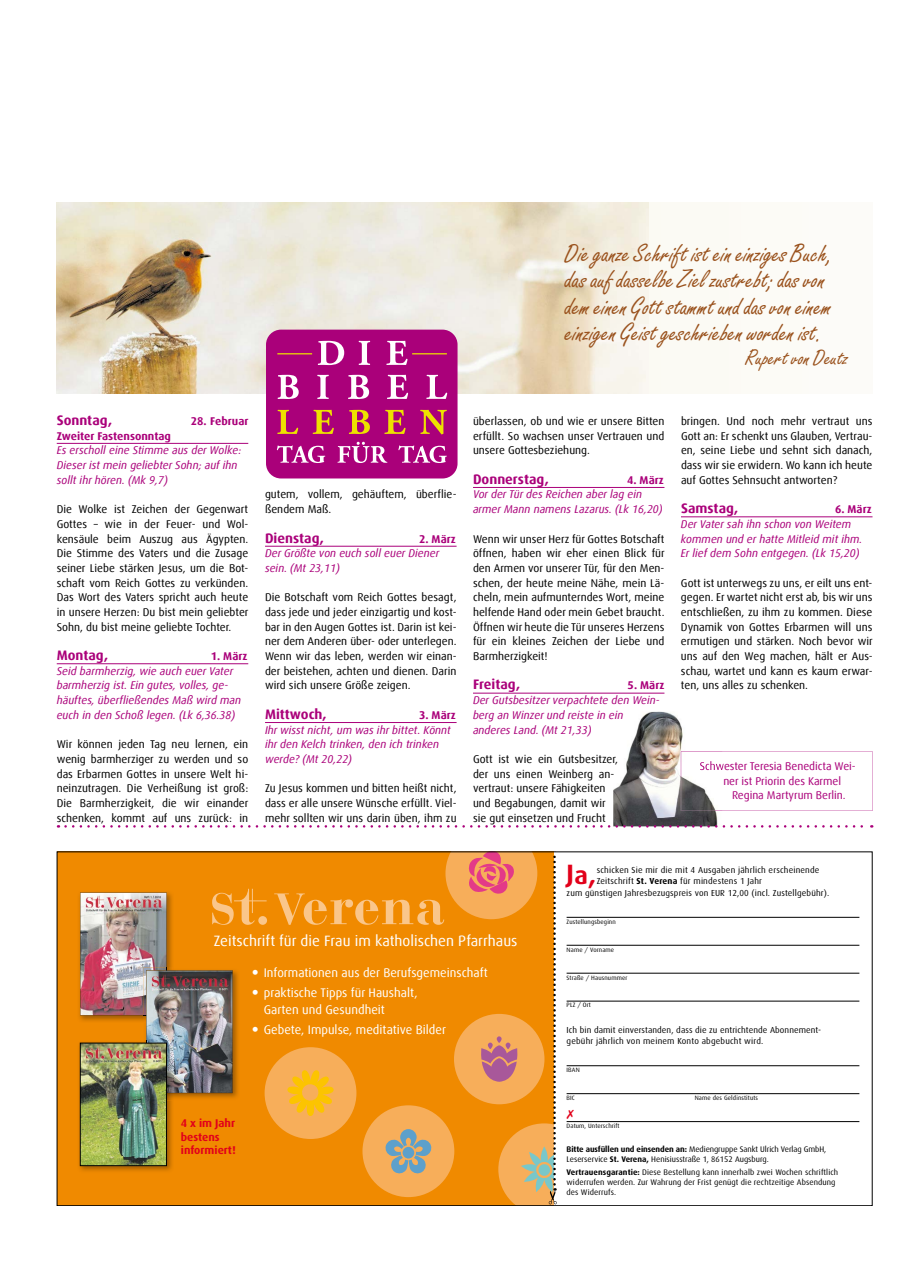
<style>
.page{position:relative;width:908px;height:1276px;background:#fff}
.page>*{position:absolute;margin:0;border:0;box-sizing:border-box;transform-origin:0 0}
.t1{font:26.25px/26.2px "Freestyle Script Std";color:#9a521d}
.t2{font:700 25.12px "Dax";color:#e2001a}
.t3{font:22.5px "Freestyle Script Std";color:#9a521d}
.t4{font:15px "Dax Offc Pro";color:#fff}
.t5{font:700 13.75px "Dax Offc Pro";color:#aa007a}
.t6{font:12.5px/16.9px "Dax Offc Pro";color:#fff}
.t7{font:11.25px/14.8px "Dax Offc Pro";color:#000;text-align:justify}
.t8{font:italic 11.25px/14.8px "Dax Offc Pro";color:#aa007a}
.t9{font:11.25px "Dax Offc Pro";letter-spacing:-.005em;color:#aa007a}
.t10{font:700 11.25px/13.5px "Dax";color:#e2001a}
.t11{font:700 11.25px "Dax Offc Pro";color:#aa007a}
.t12{font:8.75px/11.2px "Dax";letter-spacing:.015em;color:#000}
.t13{font:8.12px/9.8px "Dax";letter-spacing:.01em;color:#000}
.t14{font:8.12px/10px "Dax";letter-spacing:-.01em;color:#000}
.t15{font:6.25px "Dax";letter-spacing:.02em;color:#000}
.s1{font-weight:700;font-style:normal}
.s2{font-weight:700}
</style>
<div class="page">
<svg style="left:722px;top:751px;width:150px;height:60px"></svg>
<img style="left:613px;top:711px;width:105px;height:114px">
<img style="left:680px;top:751px;width:42px;height:60px">
<img style="left:699px;top:761px;width:23px;height:9px">
<div style="left:57px;top:851px;width:496px;height:355px;background:#f08a00"></div>
<div style="left:264px;top:1047px;width:92px;height:92px;background:#f7ae5a;border-radius:50%"></div>
<hr style="left:566px;top:917px;width:293px;height:1px;background:#000">
<hr style="left:566px;top:945px;width:293px;height:1px;background:#000">
<hr style="left:566px;top:973px;width:293px;height:1px;background:#000">
<hr style="left:566px;top:1001px;width:293px;height:1px;background:#000">
<hr style="left:566px;top:1065px;width:293px;height:1px;background:#000">
<hr style="left:566px;top:1093px;width:293px;height:1px;background:#000">
<hr style="left:566px;top:1121px;width:293px;height:1px;background:#000">
<img style="left:79px;top:896px;width:1px;height:122px">
<img style="left:174px;top:1093px;width:64px;height:5px">
<img style="left:79px;top:1042px;width:93px;height:129px">
<img style="left:167px;top:1093px;width:7px;height:7px">
<img style="left:80px;top:888px;width:186px;height:205px">
<img style="left:167px;top:1066px;width:7px;height:27px">
<img style="left:82px;top:1045px;width:83px;height:118px">
<div style="left:80px;top:1043px;width:87px;height:122px;border:1px solid #000"></div>
<div style="left:648px;top:202px;width:223px;height:191px;background:#fcfbf6"></div>
<img style="left:56px;top:202px;width:592px;height:191px">
<div style="left:266px;top:330px;width:191px;height:148px;background:#aa007a;border-radius:15px"></div>
<svg style="left:317px;top:341px;width:27px;height:24px"></svg>
<svg style="left:386px;top:341px;width:21px;height:24px"></svg>
<svg style="left:358px;top:341px;width:12px;height:24px"></svg>
<hr style="left:277px;top:353px;width:35px;height:1px;background:#ede100">
<hr style="left:412px;top:353px;width:34px;height:1px;background:#ede100">
<svg style="left:277px;top:442px;width:169px;height:21px"></svg>
<svg style="left:277px;top:410px;width:169px;height:24px"></svg>
<svg style="left:277px;top:375px;width:170px;height:24px"></svg>
<hr style="left:57px;top:443px;width:191px;height:1px;background:#aa007a">
<hr style="left:57px;top:663px;width:191px;height:1px;background:#aa007a">
<hr style="left:265px;top:546px;width:191px;height:1px;background:#aa007a">
<hr style="left:265px;top:722px;width:191px;height:1px;background:#aa007a">
<hr style="left:473px;top:487px;width:191px;height:1px;background:#aa007a">
<hr style="left:473px;top:693px;width:191px;height:1px;background:#aa007a">
<hr style="left:680px;top:516px;width:192px;height:1px;background:#aa007a">
<svg style="left:65px;top:825px;width:806px;height:2px"></svg>
<svg style="left:274px;top:851px;width:316px;height:355px"></svg>
<p class="t1" style="left:564px;top:241px;width:269px">Die ganze Schrift ist ein einziges Buch, das auf dasselbe Ziel zustrebt; das von dem einen Gott stammt und das von einem einzigen Geist geschrieben worden ist.</p>
<p class="t3" style="left:744px;top:344px;width:104px">Rupert von Deutz</p>
<p class="t5" style="left:57px;top:411px;width:57px">Sonntag,</p>
<p class="t11" style="left:191px;top:414px;width:59px">28. Februar</p>
<p class="t8" style="left:57px;top:428px;width:186px"><span class="s1">Zweiter Fastensonntag<br></span>Es erscholl eine Stimme aus der Wolke:<br>Dieser ist mein geliebter Sohn; auf ihn sollt ihr hören. (Mk 9,7)</p>
<p class="t7" style="left:57px;top:502px;width:193px">Die Wolke ist Zeichen der Gegenwart Gottes – wie in der Feuer- und Wol&shy;kensäule beim Auszug aus Ägypten.<br>Die Stimme des Vaters und die Zusage seiner Liebe stärken Jesus, um die Bot&shy;schaft vom Reich Gottes zu verkünden.<br>Das Wort des Vaters spricht auch heute in unsere Herzen: Du bist mein geliebter Sohn, du bist meine geliebte Tochter.</p>
<p class="t5" style="left:57px;top:646px;width:53px">Montag,</p>
<p class="t8" style="left:57px;top:649px;width:192px;text-indent:154px"><span class="s1">1. März<br></span>Seid barmherzig, wie auch euer Vater barmherzig ist. Ein gutes, volles, ge&shy;häuftes, überfließendes Maß wird man euch in den Schoß legen. (Lk 6,36.38)</p>
<p class="t7" style="left:57px;top:737px;width:193px">Wir können jeden Tag neu lernen, ein wenig barmherziger zu werden und so das Erbarmen Gottes in unsere Welt hi&shy;neinzutragen. Die Verheißung ist groß:<br>Die Barmherzigkeit, die wir einander schenken, kommt auf uns zurück: in</p>
<p class="t7" style="left:265px;top:487px;width:193px">gutem, vollem, gehäuftem, überflie&shy;ßendem Maß.</p>
<p class="t5" style="left:265px;top:529px;width:60px">Dienstag,</p>
<p class="t8" style="left:265px;top:531px;width:192px;text-indent:154px"><span class="s1">2. März<br></span>Der Größte von euch soll euer Diener sein. (Mt 23,11)</p>
<p class="t7" style="left:265px;top:590px;width:193px">Die Botschaft vom Reich Gottes besagt, dass jede und jeder einzigartig und kost&shy;bar in den Augen Gottes ist. Darin ist kei&shy;ner dem Anderen über- oder unterlegen.<br>Wenn wir das leben, werden wir einan&shy;der beistehen, achten und dienen. Darin wird sich unsere Größe zeigen.</p>
<p class="t5" style="left:265px;top:705px;width:63px">Mittwoch,</p>
<p class="t8" style="left:265px;top:707px;width:192px;text-indent:154px"><span class="s1">3. März<br></span>Ihr wisst nicht, um was ihr bittet. Könnt ihr den Kelch trinken, den ich trinken werde? (Mt 20,22)</p>
<p class="t7" style="left:265px;top:781px;width:193px">Zu Jesus kommen und bitten heißt nicht, dass er alle unsere Wünsche erfüllt. Viel&shy;mehr sollten wir uns darin üben, ihm zu</p>
<p class="t7" style="left:473px;top:414px;width:193px">überlassen, ob und wie er unsere Bitten erfüllt. So wachsen unser Vertrauen und unsere Gottesbeziehung.</p>
<p class="t5" style="left:473px;top:470px;width:77px">Donnerstag,</p>
<p class="t8" style="left:473px;top:472px;width:192px;text-indent:154px"><span class="s1">4. März<br></span>Vor der Tür des Reichen aber lag ein armer Mann namens Lazarus. (Lk 16,20)</p>
<p class="t7" style="left:473px;top:531px;width:193px">Wenn wir unser Herz für Gottes Botschaft öffnen, haben wir eher einen Blick für den Armen vor unserer Tür, für den Men&shy;schen, der heute meine Nähe, mein Lä&shy;cheln, mein aufmunterndes Wort, meine helfende Hand oder mein Gebet braucht.<br>Öffnen wir heute die Tür unseres Herzens für ein kleines Zeichen der Liebe und Barmherzigkeit!</p>
<p class="t5" style="left:473px;top:676px;width:49px">Freitag,</p>
<p class="t8" style="left:473px;top:678px;width:193px;text-indent:154px"><span class="s1">5. März<br></span>Der Gutsbesitzer verpachtete den Wein&shy;berg an Winzer und reiste in ein<br>anderes Land. (Mt 21,33)</p>
<p class="t7" style="left:473px;top:751px;width:147px;text-align:left">Gott ist wie ein Gutsbesitzer, der uns einen Weinberg an&shy;vertraut: unsere Fähigkeiten und Begabungen, damit wir sie gut einsetzen und Frucht</p>
<p class="t7" style="left:680px;top:414px;width:193px">bringen. Und noch mehr vertraut uns Gott an: Er schenkt uns Glauben, Vertrau&shy;en, seine Liebe und sehnt sich danach, dass wir sie erwidern. Wo kann ich heute auf Gottes Sehnsucht antworten?</p>
<p class="t5" style="left:680px;top:499px;width:59px">Samstag,</p>
<p class="t8" style="left:680px;top:502px;width:192px;text-indent:154px"><span class="s1">6. März<br></span>Der Vater sah ihn schon von Weitem kommen und er hatte Mitleid mit ihm.<br>Er lief dem Sohn entgegen. (Lk 15,20)</p>
<p class="t7" style="left:680px;top:575px;width:193px">Gott ist unterwegs zu uns, er eilt uns ent&shy;gegen. Er wartet nicht erst ab, bis wir uns entschließen, zu ihm zu kommen. Diese Dynamik von Gottes Erbarmen will uns ermutigen und stärken. Noch bevor wir uns auf den Weg machen, hält er Aus&shy;schau, wartet und kann es kaum erwar&shy;ten, uns alles zu schenken.</p>
<p class="t9" style="left:699px;top:759px;width:157px">Schwester Teresia Benedicta Wei-</p>
<p class="t9" style="left:723px;top:773px;width:119px">ner ist Priorin des Karmel</p>
<p class="t9" style="left:731px;top:788px;width:115px">Regina Martyrum Berlin.</p>
<p class="t4" style="left:214px;top:930px;width:305px">Zeitschrift für die Frau im katholischen Pfarrhaus</p>
<p class="t6" style="left:251px;top:964px;width:238px">● Informationen aus der Berufsgemeinschaft</p>
<p class="t6" style="left:264px;top:984px;width:155px;text-indent:-12px">● praktische Tipps für Haushalt,<br>Garten und Gesundheit</p>
<p class="t6" style="left:251px;top:1021px;width:196px">● Gebete, Impulse, meditative Bilder</p>
<p class="t10" style="left:181px;top:1116px;width:56px">4 x im Jahr bestens informiert!</p>
<p class="t2" style="left:566px;top:861px;width:31px">Ja,</p>
<p class="t12" style="left:596px;top:864px;width:224px">schicken Sie mir die mit 4 Ausgaben jährlich erscheinende</p>
<p class="t12" style="left:596px;top:876px;width:167px">Zeitschrift <span class="s2">St. Verena</span> für mindestens 1 Jahr</p>
<p class="t12" style="left:566px;top:887px;width:264px">zum günstigen Jahresbezugspreis von EUR 12,00 (incl. Zustellgebühr).</p>
<p class="t15" style="left:566px;top:918px;width:51px">Zustellungsbeginn</p>
<p class="t15" style="left:566px;top:946px;width:49px">Name / Vorname</p>
<p class="t15" style="left:566px;top:974px;width:62px">Straße / Hausnummer</p>
<p class="t15" style="left:566px;top:1001px;width:26px">PLZ / Ort</p>
<p class="t12" style="left:566px;top:1024px;width:256px">Ich bin damit einverstanden, dass die zu entrichtende Abonnement&shy;gebühr jährlich von meinem Konto abgebucht wird.</p>
<p class="t15" style="left:566px;top:1066px;width:15px">IBAN</p>
<p class="t15" style="left:566px;top:1094px;width:10px">BIC</p>
<p class="t15" style="left:694px;top:1094px;width:65px">Name des Geldinstituts</p>
<p class="t15" style="left:566px;top:1122px;width:54px">Datum, Unterschrift</p>
<p class="t14" style="left:566px;top:1144px;width:261px"><span class="s2">Bitte ausfüllen und einsenden an:</span> Mediengruppe Sankt Ulrich Verlag GmbH,<br>Leser service <span class="s2">St. Verena,</span> Henisiusstraße 1, 86152 Augsburg.</p>
<p class="t13" style="left:566px;top:1167px;width:273px"><span class="s2">Vertrauensgarantie:</span> Diese Bestellung kann innerhalb zwei Wochen schriftlich widerrufen werden. Zur Wahrung der Frist genügt die rechtzeitige Absendung des Widerrufs.</p>
</div>
